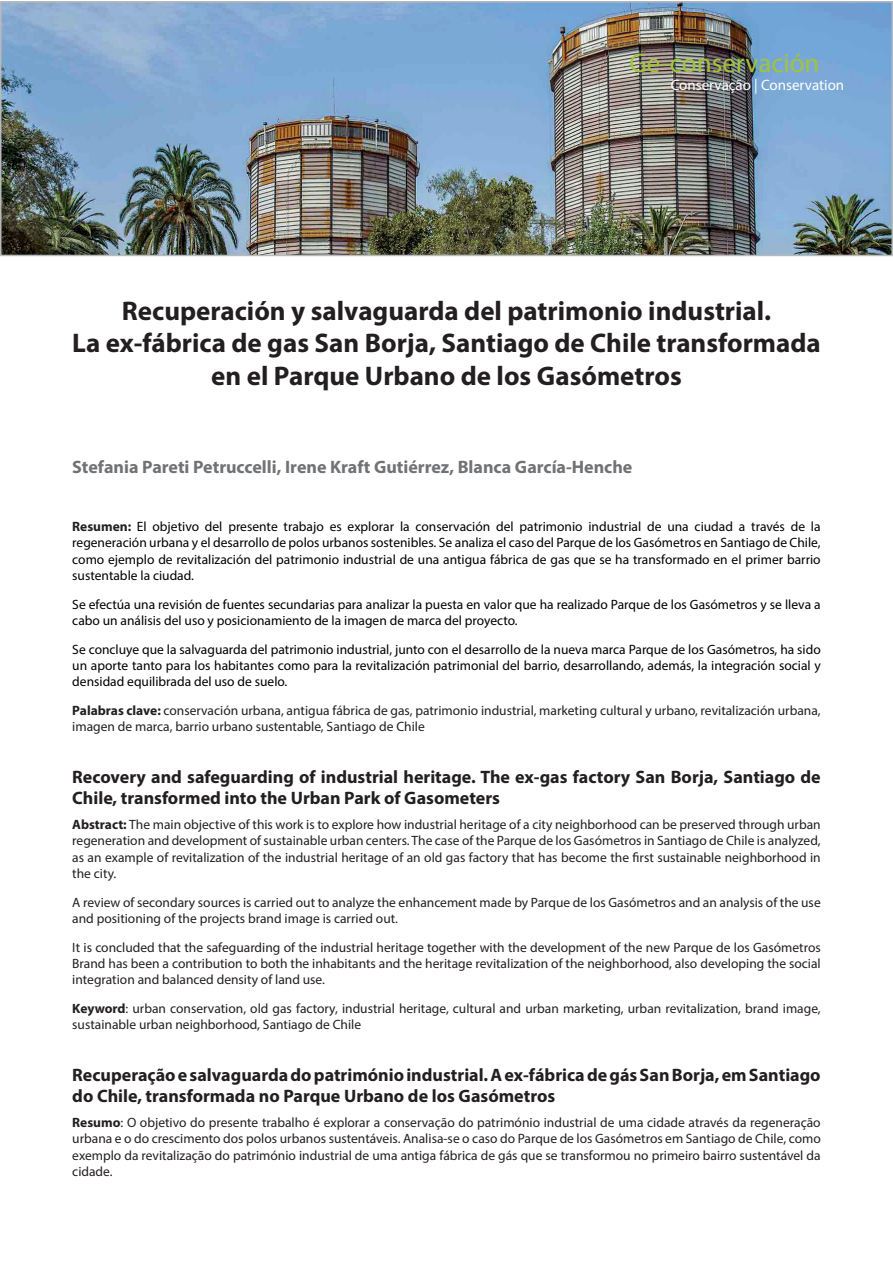
<style>
.page{position:relative;width:893px;height:1263px;background:#fff}
.page>*{position:absolute;margin:0;border:0;box-sizing:border-box;transform-origin:0 0}
.t1{font:700 27px/32.4px "Myriad Pro";color:#231f20;text-align:center}
.t2{font:27px "Myriad Pro";color:#a1c43a}
.t3{font:700 18px/21.6px "Myriad Pro";color:#231f20}
.t4{font:700 18px "Myriad Pro";color:#717275}
.t5{font:15px "Myriad Pro";color:#fff}
.t6{font:13.5px/16.2px "Myriad Pro";color:#231f20}
.t7{font:13.5px/16.2px "Myriad Pro";color:#000;text-align:justify}
.s1{font-weight:700;color:#231f20}
.s2{font-weight:700}
</style>
<div class="page">
<img style="left:3px;top:4px;width:887px;height:249px">
<div style="left:0;top:1px;width:893px;height:255px;border:2px solid #b8b9bc"></div>
<h1 class="t2" style="left:629px;top:46px;width:192px">Ge-conservación</h1>
<p class="t5" style="left:671px;top:76px;width:175px">Conservação | Conservation</p>
<h1 class="t1" style="left:72px;top:294px;width:750px">Recuperación y salvaguarda del patrimonio industrial.<br>La ex-fábrica de gas San Borja, Santiago de Chile transformada en el Parque Urbano de los Gasómetros</h1>
<h2 class="t4" style="left:72px;top:455px;width:562px">Stefania Pareti Petruccelli, Irene Kraft Gutiérrez, Blanca García-Henche</h2>
<p class="t7" style="left:72px;top:518px;width:750px"><span class="s1">Resumen:</span> El objetivo del presente trabajo es explorar la conservación del patrimonio industrial de una ciudad a través de la regeneración urbana y el desarrollo de polos urbanos sostenibles. Se analiza el caso del Parque de los Gasómetros en Santiago de Chile, como ejemplo de revitalización del patrimonio industrial de una antigua fábrica de gas que se ha transformado en el primer barrio sustentable la ciudad.</p>
<p class="t7" style="left:72px;top:596px;width:750px">Se efectúa una revisión de fuentes secundarias para analizar la puesta en valor que ha realizado Parque de los Gasómetros y se lleva a cabo un análisis del uso y posicionamiento de la imagen de marca del proyecto.</p>
<p class="t7" style="left:72px;top:641px;width:750px">Se concluye que la salvaguarda del patrimonio industrial, junto con el desarrollo de la nueva marca Parque de los Gasómetros, ha sido un aporte tanto para los habitantes como para la revitalización patrimonial del barrio, desarrollando, además, la integración social y densidad equilibrada del uso de suelo.</p>
<p class="t6" style="left:72px;top:702px;width:750px"><span class="s2">Palabras clave:</span> conservación urbana, antigua fábrica de gas, patrimonio industrial, marketing cultural y urbano, revitalización urbana, imagen de marca, barrio urbano sustentable, Santiago de Chile</p>
<h2 class="t3" style="left:72px;top:765px;width:750px">Recovery and safeguarding of industrial heritage. The ex-gas factory San Borja, Santiago de<br>Chile, transformed into the Urban Park of Gasometers</h2>
<p class="t6" style="left:72px;top:816px;width:750px;text-align:justify"><span class="s2">Abstract:</span> The main objective of this work is to explore how industrial heritage of a city neighborhood can be preserved through urban regeneration and development of sustainable urban centers. The case of the Parque de los Gasómetros in Santiago de Chile is analyzed, as an example of revitalization of the industrial heritage of an old gas factory that has become the first sustainable neighborhood in the city.</p>
<p class="t6" style="left:72px;top:894px;width:750px">A review of secondary sources is carried out to analyze the enhancement made by Parque de los Gasómetros and an analysis of the use and positioning of the projects brand image is carried out.</p>
<p class="t6" style="left:72px;top:939px;width:750px;text-align:justify">It is concluded that the safeguarding of the industrial heritage together with the development of the new Parque de los Gasómetros Brand has been a contribution to both the inhabitants and the heritage revitalization of the neighborhood, also developing the social integration and balanced density of land use.</p>
<p class="t6" style="left:72px;top:1000px;width:750px"><span class="s2">Keyword</span>: urban conservation, old gas factory, industrial heritage, cultural and urban marketing, urban revitalization, brand image, sustainable urban neighborhood, Santiago de Chile</p>
<h2 class="t3" style="left:72px;top:1063px;width:750px">Recuperação e salvaguarda do património industrial. A ex-fábrica de gás San Borja, em Santiago do Chile, transformada no Parque Urbano de los Gasómetros</h2>
<p class="t6" style="left:72px;top:1114px;width:750px;text-align:justify"><span class="s2">Resumo</span>: O objetivo do presente trabalho é explorar a conservação do património industrial de uma cidade através da regeneração urbana e o do crescimento dos polos urbanos sustentáveis. Analisa-se o caso do Parque de los Gasómetros em Santiago de Chile, como exemplo da revitalização do património industrial de uma antiga fábrica de gás que se transformou no primeiro bairro sustentável da cidade.</p>
</div>
